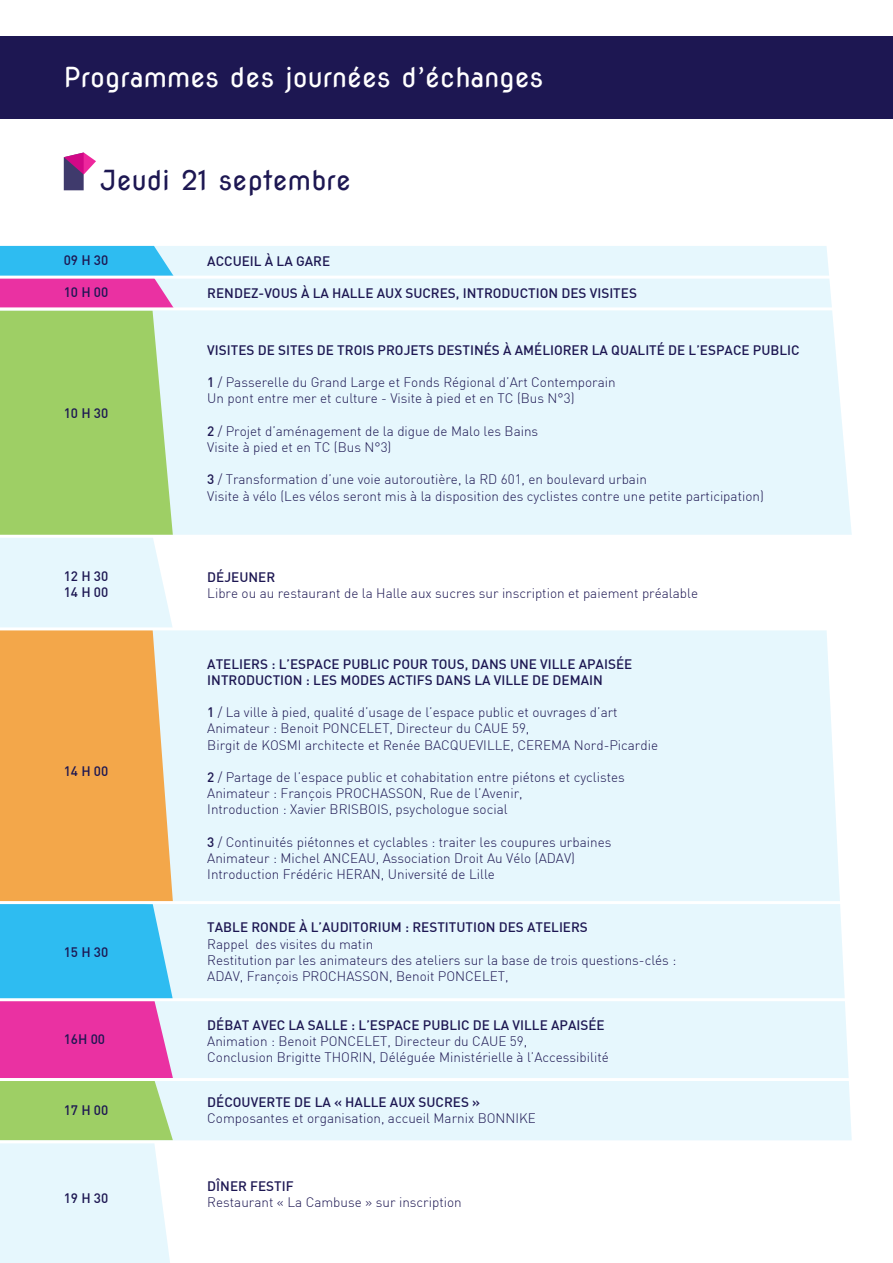
<style>
.page{position:relative;width:893px;height:1263px;background:#fff}
.page>*{position:absolute;margin:0;border:0;box-sizing:border-box;transform-origin:0 0}
.t1{font:27px "Nova Round";color:#fff}
.t2{font:27px "Nova Round";color:#1d1752}
.t3{font:300 13.5px/16.2px "DIN";color:#1d1752}
.t4{font:500 13.5px/16.2px "DIN";color:#1d1752}
.t5{font:500 13.5px "DIN";letter-spacing:.045em;color:#1d1752}
.s1{font-weight:500}
</style>
<div class="page">
<div style="left:174px;top:246px;width:678px;height:289px;background:#e6f7fd"></div>
<div style="left:173px;top:630px;width:679px;height:510px;background:#e6f7fd"></div>
<svg style="left:0;top:246px;width:174px;height:381px;background:#b0ce9f"></svg>
<div style="left:0;top:630px;width:173px;height:271px;background:#f3a74a"></div>
<svg style="left:0;top:904px;width:173px;height:359px;background:#adb8ce"></svg>
<svg style="left:64px;top:152px;width:32px;height:38px"></svg>
<div style="left:0;top:37px;width:893px;height:82px;background:#1d1752"></div>
<hr style="left:0;top:276px;width:885px;height:3px;background:#fff">
<hr style="left:0;top:307px;width:893px;height:3px;background:#fff">
<hr style="left:0;top:535px;width:872px;height:3px;background:#fff">
<hr style="left:0;top:901px;width:893px;height:3px;background:#fff">
<hr style="left:0;top:1140px;width:893px;height:3px;background:#fff">
<hr style="left:0;top:1078px;width:893px;height:3px;background:#fff">
<hr style="left:0;top:998px;width:893px;height:3px;background:#fff">
<h1 class="t1" style="left:64px;top:62px;width:481px">Programmes des journées d’échanges</h1>
<h1 class="t2" style="left:100px;top:164px;width:253px">Jeudi 21 septembre</h1>
<p class="t4" style="left:64px;top:251px;width:46px">09 H 30</p>
<p class="t4" style="left:64px;top:283px;width:46px">10 H 00</p>
<p class="t4" style="left:64px;top:405px;width:46px">10 H 30</p>
<p class="t4" style="left:64px;top:567px;width:46px">12 H 30<br>14 H 00</p>
<p class="t4" style="left:64px;top:763px;width:46px">14 H 00</p>
<p class="t4" style="left:64px;top:943px;width:46px">15 H 30</p>
<p class="t4" style="left:64px;top:1031px;width:43px">16H 00</p>
<p class="t4" style="left:64px;top:1102px;width:46px">17 H 00</p>
<p class="t4" style="left:64px;top:1189px;width:46px">19 H 30</p>
<p class="t4" style="left:207px;top:252px;width:18px">ACCUE</p>
<p class="t4" style="left:250px;top:252px;width:65px">IL À LA GARE</p>
<p class="t4" style="left:207px;top:285px;width:143px">RENDEZ-VOUS À LA HALLE</p>
<p class="t4" style="left:377px;top:285px;width:38px">AU X SUCRES</p>
<p class="t4" style="left:456px;top:285px;width:55px">, INTRODUCT</p>
<p class="t4" style="left:536px;top:285px;width:35px">ION DES</p>
<p class="t4" style="left:590px;top:285px;width:33px">VISITES</p>
<p class="t4" style="left:207px;top:341px;width:33px">VISITES</p>
<p class="t4" style="left:258px;top:341px;width:41px">DE SITES</p>
<p class="t4" style="left:317px;top:341px;width:96px">DE TROISPROJETS</p>
<p class="t4" style="left:437px;top:341px;width:9px">DEST</p>
<p class="t4" style="left:470px;top:341px;width:102px">INÉS À AMÉLIORER</p>
<p class="t4" style="left:592px;top:341px;width:38px">LA QUAL</p>
<p class="t4" style="left:645px;top:341px;width:64px">ITÉ DE L’ESPACE</p>
<p class="t4" style="left:753px;top:341px;width:46px">PUBLIC</p>
<p class="t3" style="left:207px;top:374px;width:410px"><span class="s1">1</span> / Passerelle du Grand Large et Fonds Régional d’Art Contemporain<br>Un pont entre mer et culture - Visite à pied et en TC (Bus N°3)</p>
<p class="t3" style="left:207px;top:423px;width:332px"><span class="s1">2</span> / Projet d’aménagement de la digue de Malo les Bains<br>Visite à pied et en TC (Bus N°3)</p>
<p class="t3" style="left:207px;top:471px;width:558px"><span class="s1">3</span> / Transformation d’une voie autoroutière, la RD 601, en boulevard urbain<br>Visite à vélo (Les vélos seront mis à la disposition des cyclistes contre une petite participation)</p>
<p class="t4" style="left:207px;top:568px;width:60px">DÉJEUNER</p>
<p class="t3" style="left:207px;top:585px;width:492px">Libre ou au restaurant de la Halle aux sucres sur inscription et paiement préalable</p>
<p class="t4" style="left:207px;top:655px;width:9px">ATEL</p>
<p class="t4" style="left:239px;top:655px;width:13px">IERS</p>
<p class="t4" style="left:271px;top:655px;width:28px">: L’ESPACE</p>
<p class="t4" style="left:343px;top:655px;width:218px">PUBLIC POUR TOUS, DANS UNE VILLE</p>
<p class="t4" style="left:579px;top:655px;width:10px">APA</p>
<p class="t4" style="left:604px;top:655px;width:28px">ISÉE</p>
<p class="t4" style="left:207px;top:671px;width:48px">INTRODUCT</p>
<p class="t4" style="left:280px;top:671px;width:42px">ION : LES</p>
<p class="t4" style="left:340px;top:671px;width:29px">MODES</p>
<p class="t4" style="left:388px;top:671px;width:126px">ACTIFS DANSLA VILLE</p>
<p class="t4" style="left:532px;top:671px;width:31px">DE DEMA</p>
<p class="t4" style="left:589px;top:671px;width:15px">IN</p>
<p class="t3" style="left:207px;top:704px;width:452px"><span class="s1">1</span> / La ville à pied, qualité d’usage de l’espace public et ouvrages d’art<br>Animateur : Benoit PONCELET, Directeur du CAUE 59,<br>Birgit de KOSMI architecte et Renée BACQUEVILLE, CEREMA Nord-Picardie</p>
<p class="t3" style="left:207px;top:769px;width:419px"><span class="s1">2</span> / Partage de l’espace public et cohabitation entre piétons et cyclistes<br>Animateur : François PROCHASSON, Rue de l’Avenir,<br>Introduction : Xavier BRISBOIS, psychologue social</p>
<p class="t3" style="left:207px;top:834px;width:406px"><span class="s1">3</span> / Continuités piétonnes et cyclables : traiter les coupures urbaines<br>Animateur : Michel Anceau</p>
<p class="t3" style="left:207px;top:850px;width:369px;text-indent:168px">, Association Droit Au Vélo (ADAV)<br>Introduction Frédéric HERAN, Université de Lille</p>
<p class="t4" style="left:207px;top:919px;width:125px">TABLE RONDE À L’AUD</p>
<p class="t4" style="left:349px;top:919px;width:73px">ITORIUM : REST</p>
<p class="t4" style="left:445px;top:919px;width:63px">ITUTION DES</p>
<p class="t4" style="left:527px;top:919px;width:9px">ATEL</p>
<p class="t4" style="left:559px;top:919px;width:13px">IERS</p>
<p class="t3" style="left:207px;top:935px;width:471px">Rappel des visites du matin<br>Restitution par les animateurs des ateliers sur la base de trois questions-clés :<br>ADAV, François PROCHASSON, Benoit PONCELET,</p>
<p class="t4" style="left:207px;top:1016px;width:55px">DÉBAT AVEC</p>
<p class="t4" style="left:289px;top:1016px;width:29px">LA SALLE</p>
<p class="t4" style="left:351px;top:1016px;width:28px">: L’ESPACE</p>
<p class="t5" style="left:423px;top:1016px;width:110px">PUBLIC DE LA VILLE</p>
<p class="t4" style="left:551px;top:1016px;width:10px">APA</p>
<p class="t4" style="left:576px;top:1016px;width:28px">ISÉE</p>
<p class="t3" style="left:207px;top:1033px;width:403px">Animation : Benoit PONCELET, Directeur du CAUE 59,<br>Conclusion Brigitte THORIN, Déléguée Ministérielle à l’Accessibilité</p>
<p class="t4" style="left:207px;top:1093px;width:44px">DÉCOUVERTE</p>
<p class="t4" style="left:294px;top:1093px;width:70px">DE LA « HALLE</p>
<p class="t4" style="left:390px;top:1093px;width:46px">AUX SUCRES</p>
<p class="t4" style="left:472px;top:1093px;width:9px">»</p>
<p class="t3" style="left:207px;top:1110px;width:330px">Composantes et organisation, accueil Marnix BONNIKE</p>
<p class="t4" style="left:207px;top:1177px;width:52px">DÎNER FEST</p>
<p class="t4" style="left:282px;top:1177px;width:10px">IF</p>
<p class="t3" style="left:207px;top:1194px;width:256px">Restaurant « La Cambuse » sur inscription</p>
</div>
